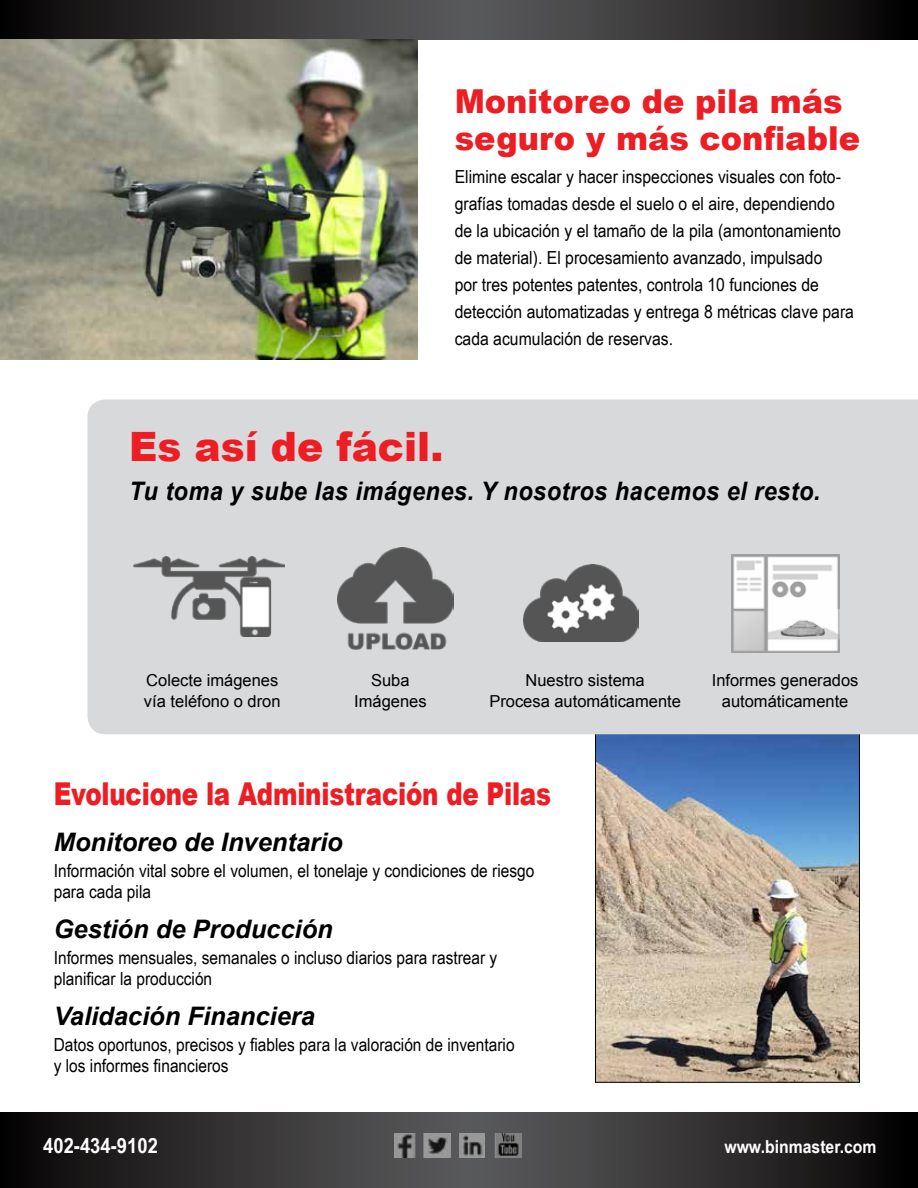
<style>
.page{position:relative;width:918px;height:1188px;background:#fff}
.page>*{position:absolute;margin:0;border:0;box-sizing:border-box;transform-origin:0 0}
.t1{font:900 40.5px "Arial";color:#ed1d24}
.t2{font:900 33px/37.5px "Arial";color:#ed1d24}
.t3{font:900 31.5px "Arial";letter-spacing:-.01em;color:#ed1d24;scale:.78 1}
.t4{font:italic 700 25.5px "Arial";color:#000}
.t5{font:italic 700 25.5px "Arial";letter-spacing:.02em;color:#000;scale:.92 1}
.t6{font:700 21px "Arial Narrow";color:#fff;scale:1.07 1}
.t7{font:18px/27px "Arial Narrow";color:#000;scale:1.07 1}
.t8{font:18px/21px "Arial Narrow";color:#000;scale:1.05 1}
.t9{font:700 18px "Arial Narrow";color:#fff;scale:1.07 1}
.t10{font:16.5px/21px "Arial";color:#000;text-align:center}
</style>
<div class="page">
<img style="left:597px;top:734px;width:261px;height:347px">
<div style="left:87px;top:399px;width:831px;height:335px;background:#d7d9da"></div>
<img style="left:338px;top:548px;width:115px;height:101px">
<img style="left:134px;top:556px;width:151px;height:81px">
<img style="left:523px;top:564px;width:116px;height:77px">
<img style="left:731px;top:554px;width:108px;height:99px">
<svg style="left:0;top:1112px;width:918px;height:76px;background:#313031"></svg>
<svg style="left:0;top:0;width:918px;height:40px;background:#333132"></svg>
<img style="left:0;top:39px;width:418px;height:321px">
<img style="left:395px;top:1134px;width:20px;height:24px">
<img style="left:494px;top:1134px;width:27px;height:24px">
<img style="left:459px;top:1134px;width:26px;height:24px">
<img style="left:424px;top:1134px;width:26px;height:24px">
<h2 class="t2" style="left:455px;top:81px;width:407px">Monitoreo de pila más seguro y más confiable</h2>
<p class="t7" style="left:455px;top:163px;width:375px">Elimine escalar y hacer inspecciones visuales con foto&shy;grafías tomadas desde el suelo o el aire, dependiendo de la ubicación y el tamaño de la pila (amontonamiento de material). El procesamiento avanzado, impulsado<br>por tres potentes patentes, controla 10 funciones de detección automatizadas y entrega 8 métricas clave para cada acumulación de reservas.</p>
<h1 class="t1" style="left:129px;top:417px;width:316px">Es así de fácil.</h1>
<h3 class="t5" style="left:129px;top:474px;width:753px">Tu toma y sube las imágenes. Y nosotros hacemos el resto.</h3>
<p class="t10" style="left:144px;top:670px;width:138px;text-align:left">Colecte imágenes vía teléfono o dron</p>
<p class="t10" style="left:354px;top:670px;width:74px">Suba<br>Imágenes</p>
<p class="t10" style="left:489px;top:670px;width:193px">Nuestro sistema<br>Procesa automáticamente</p>
<p class="t10" style="left:712px;top:670px;width:148px">Informes generados automáticamente</p>
<h3 class="t3" style="left:54px;top:771px;width:639px">Evolucione la Administración de Pilas</h3>
<h3 class="t4" style="left:54px;top:825px;width:291px">Monitoreo de Inventario</h3>
<p class="t8" style="left:54px;top:859px;width:459px">Información vital sobre el volumen, el tonelaje y condiciones de riesgo para cada pila</p>
<h3 class="t4" style="left:54px;top:912px;width:281px">Gestión de Producción</h3>
<p class="t8" style="left:54px;top:946px;width:424px">Informes mensuales, semanales o incluso diarios para rastrear y planificar la producción</p>
<h3 class="t4" style="left:54px;top:999px;width:263px">Validación Financiera</h3>
<p class="t8" style="left:54px;top:1033px;width:440px">Datos oportunos, precisos y fiables para la valoración de inventario y los informes financieros</p>
<p class="t6" style="left:43px;top:1130px;width:109px">402-434-9102</p>
<p class="t9" style="left:724px;top:1133px;width:144px">www.binmaster.com</p>
</div>
